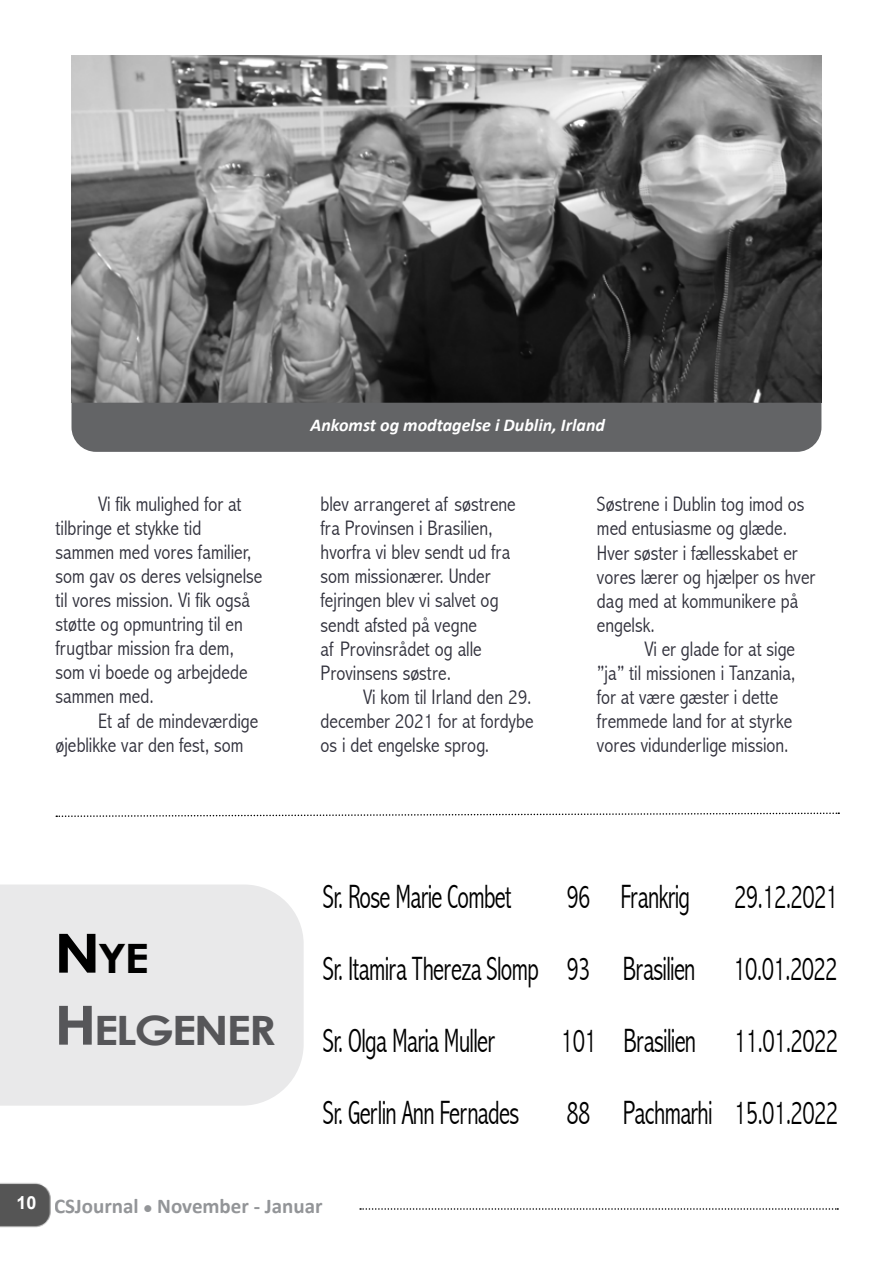
<style>
.page{position:relative;width:893px;height:1263px;background:#fff}
.page>*{position:absolute;margin:0;border:0;box-sizing:border-box;transform-origin:0 0}
.t1{font:700 40.5px/72px "Century Gothic";letter-spacing:-.05em;color:#565659;scale:1.17 1}
.t2{font:300 condensed 33.75px/72px "Abadi";letter-spacing:-.025em;color:#000;text-align:justify;scale:.8 1}
.t3{font:300 condensed 21px/24px "Abadi";color:#31313c}
.t4{font:700 21px "Calibri";color:#939598}
.t5{font:italic 700 18px "Calibri";color:#fff}
.s1{font-size:54px;color:#000}
.s2{color:#000}
.s3{font-size:54px}
</style>
<div class="page">
<img style="left:0;top:1183px;width:51px;height:45px">
<svg style="left:360px;top:1208px;width:478px;height:2px"></svg>
<img style="left:72px;top:56px;width:749px;height:347px">
<div style="left:0;top:884px;width:304px;height:222px;background:#e9e9ea"></div>
<svg style="left:56px;top:812px;width:783px;height:5px"></svg>
<div style="left:72px;top:403px;width:749px;height:49px;background:#636466"></div>
<p class="t3" style="left:55px;top:492px;width:208px;text-indent:43px">Vi fik mulighed for at tilbringe et stykke tid sammen med vores familier, som gav os deres velsignelse til vores mission. Vi fik også støtte og opmuntring til en frugtbar mission fra dem, som vi boede og arbejdede sammen med.</p>
<p class="t3" style="left:55px;top:708px;width:204px;text-indent:43px">Et af de mindeværdige øjeblikke var den fest, som</p>
<p class="t5" style="left:311px;top:412px;width:296px">Ankomst og modtagelse i Dublin, Irland</p>
<p class="t3" style="left:321px;top:492px;width:197px">blev arrangeret af søstrene fra Provinsen i Brasilien, hvorfra vi blev sendt ud fra som missionærer. Under fejringen blev vi salvet og sendt afsted på vegne<br>af Provinsrådet og alle<br>Provinsens søstre.</p>
<p class="t3" style="left:321px;top:684px;width:214px;text-align:justify;text-indent:43px">Vi kom til Irland den 29. december 2021 for at fordybe os i det engelske sprog.</p>
<p class="t3" style="left:597px;top:492px;width:220px">Søstrene i Dublin tog imod os med entusiasme og glæde.<br>Hver søster i fællesskabet er vores lærer og hjælper os hver dag med at kommunikere på engelsk.</p>
<p class="t3" style="left:597px;top:636px;width:200px;text-indent:47px">Vi er glade for at sige ”ja” til missionen i Tanzania, for at være gæster i dette fremmede land for at styrke vores vidunderlige mission.</p>
<h1 class="t1" style="left:54px;top:920px;width:191px"><span class="s1">N</span><span class="s2">YE<br></span><span class="s3">H</span>ELGENER</h1>
<h2 class="t2" style="left:323px;top:860px;width:237px">Sr. Rose Marie Combet</h2>
<h2 class="t2" style="left:566px;top:860px;width:156px">96 Frankrig</h2>
<h2 class="t2" style="left:323px;top:860px;width:645px;text-indent:411px">29.12.2021<br>Sr. Itamira Thereza Slomp 93 Brasilien 10.01.2022<br>Sr. Olga Maria Muller</h2>
<h2 class="t2" style="left:561px;top:1004px;width:348px">101 Brasilien 11.01.2022</h2>
<h2 class="t2" style="left:323px;top:1076px;width:247px">Sr. Gerlin Ann Fernades</h2>
<h2 class="t2" style="left:566px;top:1076px;width:341px">88 Pachmarhi 15.01.2022</h2>
<p class="t4" style="left:17px;top:1191px;width:307px"><sup>10</sup> CSJournal ● November - Januar</p>
</div>
